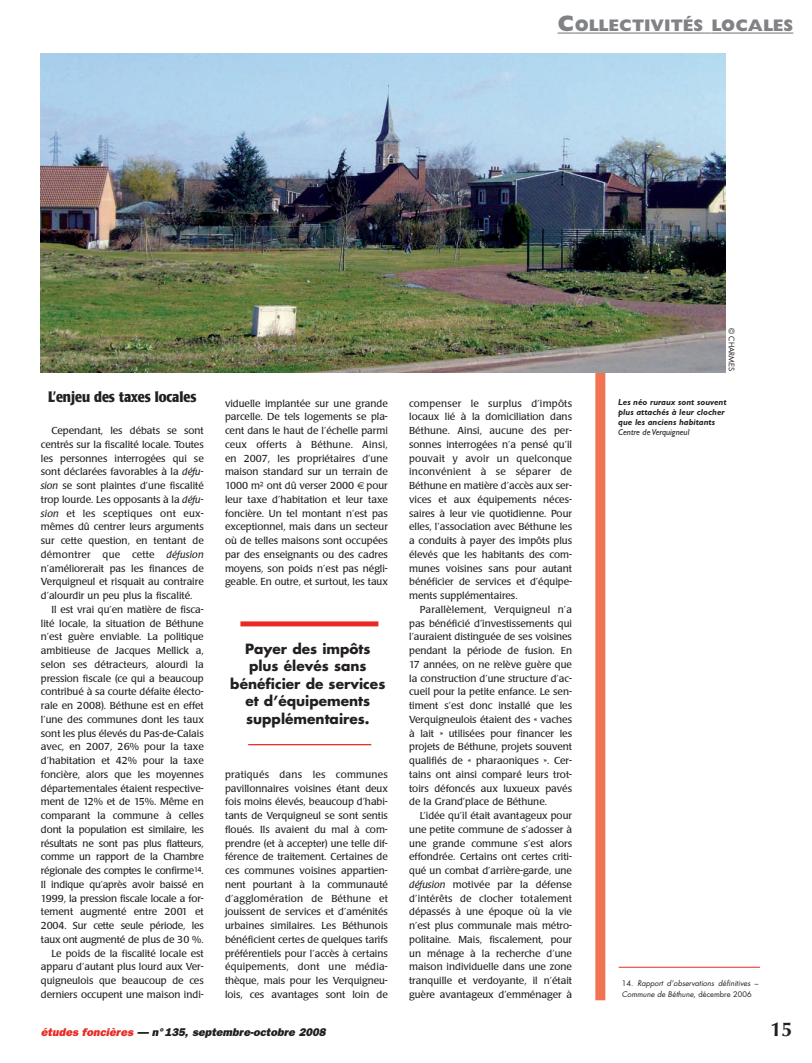
<style>
.page{position:relative;width:812px;height:1063px;background:#fff}
.page>*{position:absolute;margin:0;border:0;box-sizing:border-box;transform-origin:0 0}
.t1{font:700 20px "Optima";color:#231f20}
.t2{font:800 16.88px "Gill Sans";color:#808285}
.t3{font:700 condensed 15px "Poppl Laudatio";color:#231f20}
.t4{font:700 13.75px/17.5px "Futura";color:#231f20;text-align:center}
.t5{font:italic 800 11.25px "Franklin Gothic";color:#231f20}
.t6{font:10px/13.8px "Poppl Laudatio";color:#231f20;text-align:justify}
.t7{font:italic 700 8.75px/10px "Gill Sans";color:#231f20}
.t8{font:italic 8.75px "Gill Sans";color:#231f20}
.t9{font:italic 7.5px/11.2px "Futura";color:#231f20}
.t10{font:7.5px "Futura";color:#231f20}
.s1{font-size:22.5px}
.s2{font-style:italic}
.s3{font-style:normal}
.s4{color:#ea2924}
</style>
<div class="page">
<div style="left:595px;top:53px;width:10px;height:947px;background:#f07454"></div>
<img style="left:40px;top:54px;width:685px;height:319px">
<hr style="left:618px;top:967px;width:141px;height:1px;background:#ea2924">
<div style="left:240px;top:621px;width:138px;height:5px;background:#ea2924"></div>
<hr style="left:248px;top:744px;width:123px;height:1px;background:#ea2924">
<svg style="left:557px;top:33px;width:17px;height:1px"></svg>
<hr style="left:574px;top:33px;width:129px;height:1px;background:#808285">
<hr style="left:711px;top:33px;width:82px;height:1px;background:#808285">
<h2 class="t2" style="left:557px;top:19px;width:237px"><span class="s1">C</span>OLLECTIVITÉS LOCALES</h2>
<h3 class="t3" style="left:48px;top:391px;width:149px">L’enjeu des taxes locales</h3>
<p class="t6" style="left:41px;top:425px;width:164px;text-indent:11px">Cependant, les débats se sont centrés sur la fiscalité locale. Toutes les personnes interrogées qui se sont déclarées favorables à la <span class="s2">défu&shy;sion</span> se sont plaintes d’une fiscalité trop lourde. Les opposants à la <span class="s2">défu&shy;sion</span> et les sceptiques ont eux&shy;mêmes dû centrer leurs arguments sur cette question, en tentant de démontrer que cette <span class="s2">défusion </span>n’améliorerait pas les finances de Verquigneul et risquait au contraire d’alourdir un peu plus la fiscalité.</p>
<p class="t6" style="left:41px;top:604px;width:164px;text-align:right">Il est vrai qu’en matière de fisca&shy;lité locale, la situation de Béthune n’est guère enviable. La politique ambitieuse de Jacques Mellick a, selon ses détracteurs, alourdi la pression fiscale (ce qui a beaucoup contribué à sa courte défaite électo&shy;rale en 2008). Béthune est en effet l’une des communes dont les taux sont les plus élevés du Pas-de-Calais avec, en 2007, 26% pour la taxe d’habitation et 42% pour la taxe foncière, alors que les moyennes départementales étaient respective&shy;ment de 12% et de 15%. Même en comparant la commune à celles dont la population est similaire, les résultats ne sont pas plus flatteurs, comme un rapport de la Chambre régionale des comptes le confirme<sup>14</sup>.<br>Il indique qu’après avoir baissé en 1999, la pression fiscale locale a for&shy;tement augmenté entre 2001 et 2004. Sur cette seule période, les taux ont augmenté de plus de 30 %.<br>Le poids de la fiscalité locale est apparu d’autant plus lourd aux Ver&shy;quigneulois que beaucoup de ces derniers occupent une maison indi-</p>
<p class="t6" style="left:225px;top:397px;width:164px">viduelle implantée sur une grande parcelle. De tels logements se pla&shy;cent dans le haut de l’échelle parmi ceux offerts à Béthune. Ainsi, en 2007, les propriétaires d’une maison standard sur un terrain de 1000 m² ont dû verser 2000 pour leur taxe d’habitation et leur taxe foncière. Un tel montant n’est pas exceptionnel, mais dans un secteur où de telles maisons sont occupées par des enseignants ou des cadres moyens, son poids n’est pas négli&shy;geable. En outre, et surtout, les taux</p>
<h3 class="t4" style="left:230px;top:641px;width:156px">Payer des impôts plus élevés sans bénéficier de services et d’équipements supplémentaires.</h3>
<p class="t6" style="left:225px;top:769px;width:164px">pratiqués dans les communes pavillonnaires voisines étant deux fois moins élevés, beaucoup d’habi&shy;tants de Verquigneul se sont sentis floués. Ils avaient du mal à com&shy;prendre (et à accepter) une telle dif&shy;férence de traitement. Certaines de ces communes voisines appartien&shy;nent pourtant à la communauté d’agglomération de Béthune et jouissent de services et d’aménités urbaines similaires. Les Béthunois bénéficient certes de quelques tarifs préférentiels pour l’accès à certains équipements, dont une média&shy;thèque, mais pour les Verquigneu&shy;lois, ces avantages sont loin de</p>
<p class="t6" style="left:409px;top:397px;width:164px">compenser le surplus d’impôts locaux lié à la domiciliation dans Béthune. Ainsi, aucune des per&shy;sonnes interrogées n’a pensé qu’il pouvait y avoir un quelconque inconvénient à se séparer de Béthune en matière d’accès aux ser&shy;vices et aux équipements néces&shy;saires à leur vie quotidienne. Pour elles, l’association avec Béthune les a conduits à payer des impôts plus élevés que les habitants des com&shy;munes voisines sans pour autant bénéficier de services et d’équipe&shy;ments supplémentaires.</p>
<p class="t6" style="left:409px;top:604px;width:164px;text-indent:11px">Parallèlement, Verquigneul n’a pas bénéficié d’investissements qui l’auraient distinguée de ses voisines pendant la période de fusion. En 17 années, on ne relève guère que la construction d’une structure d’ac&shy;cueil pour la petite enfance. Le sen&shy;timent s’est donc installé que les Verquigneulois étaient des « vaches à lait » utilisées pour financer les projets de Béthune, projets souvent qualifiés de « pharaoniques ». Cer&shy;tains ont ainsi comparé leurs trot&shy;toirs défoncés aux luxueux pavés de la Grand’place de Béthune.</p>
<p class="t6" style="left:409px;top:810px;width:164px;text-indent:11px">L’idée qu’il était avantageux pour une petite commune de s’adosser à une grande commune s’est alors effondrée. Certains ont certes criti&shy;qué un combat d’arrière-garde, une <span class="s2">défusion</span> motivée par la défense d’intérêts de clocher totalement dépassés à une époque où la vie n’est plus communale mais métro&shy;politaine. Mais, fiscalement, pour un ménage à la recherche d’une maison individuelle dans une zone tranquille et verdoyante, il n’était guère avantageux d’emménager à</p>
<p class="t10" style="left:735px;top:328px;width:45px;rotate:90deg">© CHARMES</p>
<p class="t7" style="left:618px;top:398px;width:110px">Les néo ruraux sont souvent plus attachés à leur clocher que les anciens habitants</p>
<p class="t8" style="left:618px;top:429px;width:73px">Centre de Verquigneul</p>
<p class="t9" style="left:621px;top:978px;width:139px"><span class="s3">1 4 .</span> Rapport d’observations définitives –<br>Commune de Béthune<span class="s3">, d éce m b re 2 006</span></p>
<p class="t5" style="left:41px;top:1029px;width:288px"><span class="s4">études foncières</span> — n°135, septembre-octobre 2008</p>
<h1 class="t1" style="left:770px;top:1021px;width:24px">15</h1>
</div>
